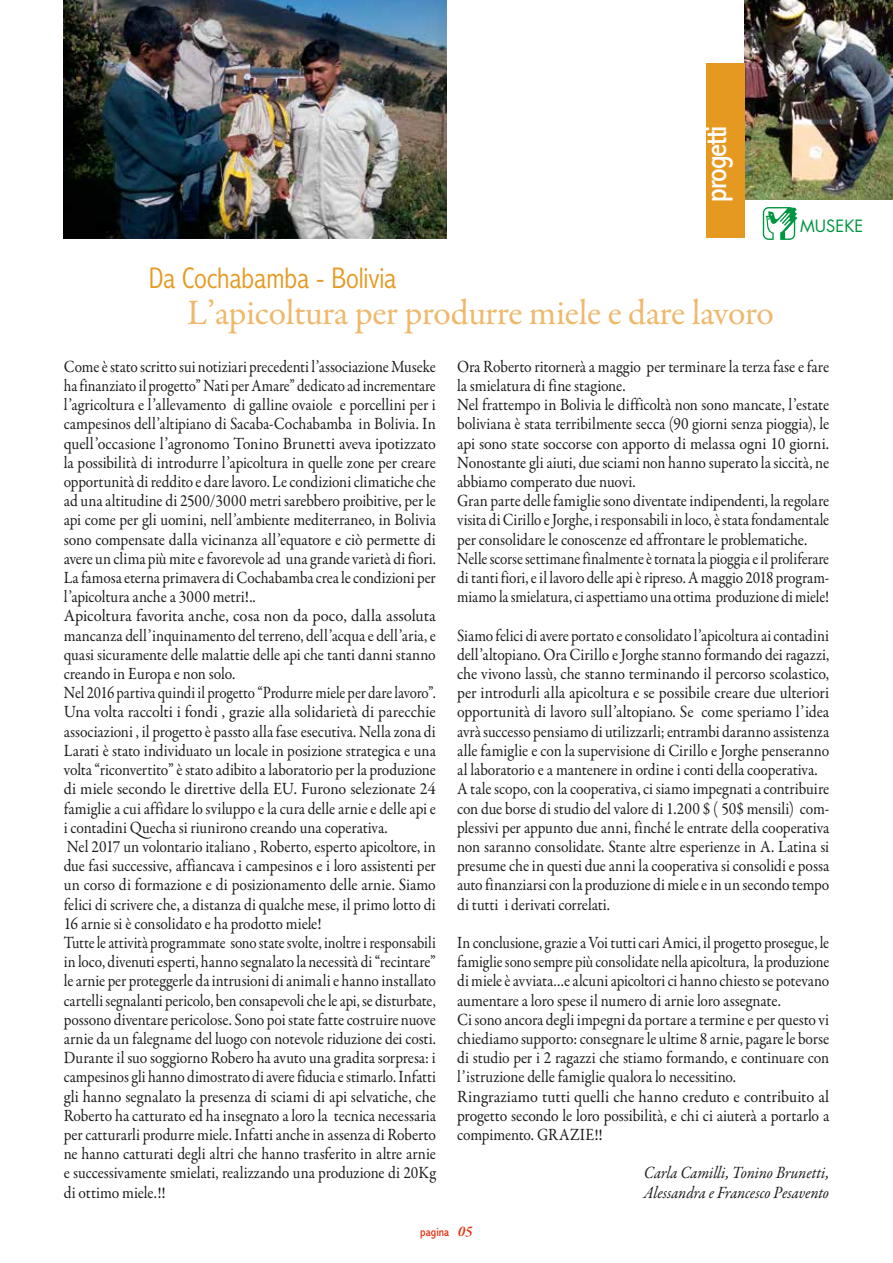
<style>
.page{position:relative;width:893px;height:1263px;background:#fff}
.page>*{position:absolute;margin:0;border:0;box-sizing:border-box;transform-origin:0 0}
.t1{font:36px "Garamond Premr Pro";letter-spacing:-.015em;color:#efb86b}
.t2{font:300 condensed 30px "Abadi MT Std";letter-spacing:-.005em;color:#e69920}
.t3{font:condensed 30px "Abadi MT Std";letter-spacing:-.04em;color:#fff}
.t4{font:17.25px/19.2px "Garamond Premr Pro";letter-spacing:-.005em;color:#1d1d1b;scale:.89 1}
.t5{font:17.25px/19.2px "Garamond Premr Pro";letter-spacing:-.005em;color:#1d1d1b;scale:.9 1}
.t6{font:17.25px/19.2px "Garamond Premr Pro";letter-spacing:-.005em;color:#1d1d1b;scale:.88 1}
.t7{font:italic 17.25px/19.2px "Garamond Premr Pro";color:#1d1d1b;scale:.9 1}
.t8{font:16.5px "Futura Std";color:#009641}
.t9{font:condensed 12px "Abadi MT Std";color:#e63312}
.s1{font-family:"Garamond Premr Pro";font-weight:600;font-style:italic;font-stretch:normal;font-size:15px}
</style>
<div class="page">
<svg style="left:763px;top:207px;width:34px;height:33px"></svg>
<img style="left:744px;top:0;width:149px;height:200px">
<img style="left:64px;top:0;width:382px;height:238px">
<div style="left:706px;top:64px;width:38px;height:174px;background:#e69920"></div>
<h2 class="t3" style="left:700px;top:202px;width:78px;rotate:-90deg">progetti</h2>
<h2 class="t2" style="left:149px;top:262px;width:249px">Da Cochabamba - Bolivia</h2>
<h1 class="t1" style="left:187px;top:291px;width:588px">L’apicoltura per produrre miele e dare lavoro</h1>
<p class="t8" style="left:800px;top:215px;width:65px">MUSEKE</p>
<p class="t4" style="left:64px;top:357px;width:420px">Come è stato scritto sui notiziari precedenti l’associazione Museke ha finanziato il progetto” Nati per Amare” dedicato ad incrementare l’agricoltura e l’allevamento di galline ovaiole e porcellini per i campesinos dell’altipiano di Sacaba-Cochabamba in Bolivia. In quell’occasione l’agronomo Tonino Brunetti aveva ipotizzato la possibilità di introdurre l’apicoltura in quelle zone per creare opportunità di reddito e dare lavoro. Le condizioni climatiche che ad una altitudine di 2500/3000 metri sarebbero proibitive, per le api come per gli uomini, nell’ambiente mediterraneo, in Bolivia sono compensate dalla vicinanza all’equatore e ciò permette di avere un clima più mite e favorevole ad una grande varietà di fiori.<br>La famosa eterna primavera di Cochabamba crea le condizioni per l’apicoltura anche a 3000 metri!..<br>Apicoltura favorita anche, cosa non da poco, dalla assoluta mancanza dell’inquinamento del terreno, dell’acqua e dell’aria, e quasi sicuramente delle malattie delle api che tanti danni stanno creando in Europa e non solo.<br>Nel 2016 partiva quindi il progetto “Produrre miele per dare lavoro”.<br>Una volta raccolti i fondi , grazie alla solidarietà di parecchie associazioni , il progetto è passto alla fase esecutiva. Nella zona di Larati è stato individuato un locale in posizione strategica e una volta “riconvertito” è stato adibito a laboratorio per la produzione di miele secondo le direttive della EU. Furono selezionate 24 famiglie a cui affidare lo sviluppo e la cura delle arnie e delle api e i contadini Quecha si riunirono creando una coperativa.<br>Nel 2017 un volontario italiano , Roberto, esperto apicoltore, in due fasi successive, affiancava i campesinos e i loro assistenti per un corso di formazione e di posizionamento delle arnie. Siamo felici di scrivere che, a distanza di qualche mese, il primo lotto di 16 arnie si è consolidato e ha prodotto miele!<br>Tutte le attività programmate sono state svolte, inoltre i responsabili in loco, divenuti esperti, hanno segnalato la necessità di “recintare” le arnie per proteggerle da intrusioni di animali e hanno installato cartelli segnalanti pericolo, ben consapevoli che le api, se disturbate, possono diventare pericolose. Sono poi state fatte costruire nuove arnie da un falegname del luogo con notevole riduzione dei costi.<br>Durante il suo soggiorno Robero ha avuto una gradita sorpresa: i campesinos gli hanno dimostrato di avere fiducia e stimarlo. Infatti gli hanno segnalato la presenza di sciami di api selvatiche, che Roberto ha catturato ed ha insegnato a loro la tecnica necessaria per catturarli produrre miele. Infatti anche in assenza di Roberto ne hanno catturati degli altri che hanno trasferito in altre arnie e successivamente smielati, realizzando una produzione di 20Kg di ottimo miele.!!</p>
<p class="t5" style="left:457px;top:357px;width:415px">Ora Roberto ritornerà a maggio per terminare la terza fase e fare la smielatura di fine stagione.<br>Nel frattempo in Bolivia le difficoltà non sono mancate, l’estate boliviana è stata terribilmente secca (90 giorni senza pioggia), le api sono state soccorse con apporto di melassa ogni 10 giorni.<br>Nonostante gli aiuti, due sciami non hanno superato la siccità, ne abbiamo comperato due nuovi.<br>Gran parte delle famiglie sono diventate indipendenti, la regolare visita di Cirillo e Jorghe, i responsabili in loco, è stata fondamentale per consolidare le conoscenze ed affrontare le problematiche.<br>Nelle scorse settimane finalmente è tornata la pioggia e il proliferare di tanti fiori, e il lavoro delle api è ripreso. A maggio 2018 program&shy;miamo la smielatura, ci aspettiamo una ottima produzione di miele!</p>
<p class="t4" style="left:457px;top:626px;width:420px">Siamo felici di avere portato e consolidato l’apicoltura ai contadini dell’altopiano. Ora Cirillo e Jorghe stanno formando dei ragazzi, che vivono lassù, che stanno terminando il percorso scolastico, per introdurli alla apicoltura e se possibile creare due ulteriori opportunità di lavoro sull’altopiano. Se come speriamo l’idea avrà successo pensiamo di utilizzarli; entrambi daranno assistenza alle famiglie e con la supervisione di Cirillo e Jorghe penseranno al laboratorio e a mantenere in ordine i conti della cooperativa.<br>A tale scopo, con la cooperativa, ci siamo impegnati a contribuire con due borse di studio del valore di 1.200 $ ( 50$ mensili) com&shy;plessivi per appunto due anni, finché le entrate della cooperativa non saranno consolidate. Stante altre esperienze in A. Latina si presume che in questi due anni la cooperativa si consolidi e possa auto finanziarsi con la produzione di miele e in un secondo tempo di tutti i derivati correlati.</p>
<p class="t6" style="left:457px;top:933px;width:424px">In conclusione, grazie a Voi tutti cari Amici, il progetto prosegue, le famiglie sono sempre più consolidate nella apicoltura, la produzione di miele è avviata…e alcuni apicoltori ci hanno chiesto se potevano aumentare a loro spese il numero di arnie loro assegnate.<br>Ci sono ancora degli impegni da portare a termine e per questo vi chiediamo supporto: consegnare le ultime 8 arnie, pagare le borse di studio per i 2 ragazzi che stiamo formando, e continuare con l’istruzione delle famiglie qualora lo necessitino.<br>Ringraziamo tutti quelli che hanno creduto e contribuito al progetto secondo le loro possibilità, e chi ci aiuterà a portarlo a compimento. GRAZIE!!</p>
<p class="t7" style="left:644px;top:1164px;width:208px">Carla Camilli, Tonino Brunetti,<br>Alessandra e Francesco Pesavento</p>
<p class="t9" style="left:420px;top:1225px;width:54px">pagina <span class="s1">05</span></p>
</div>
